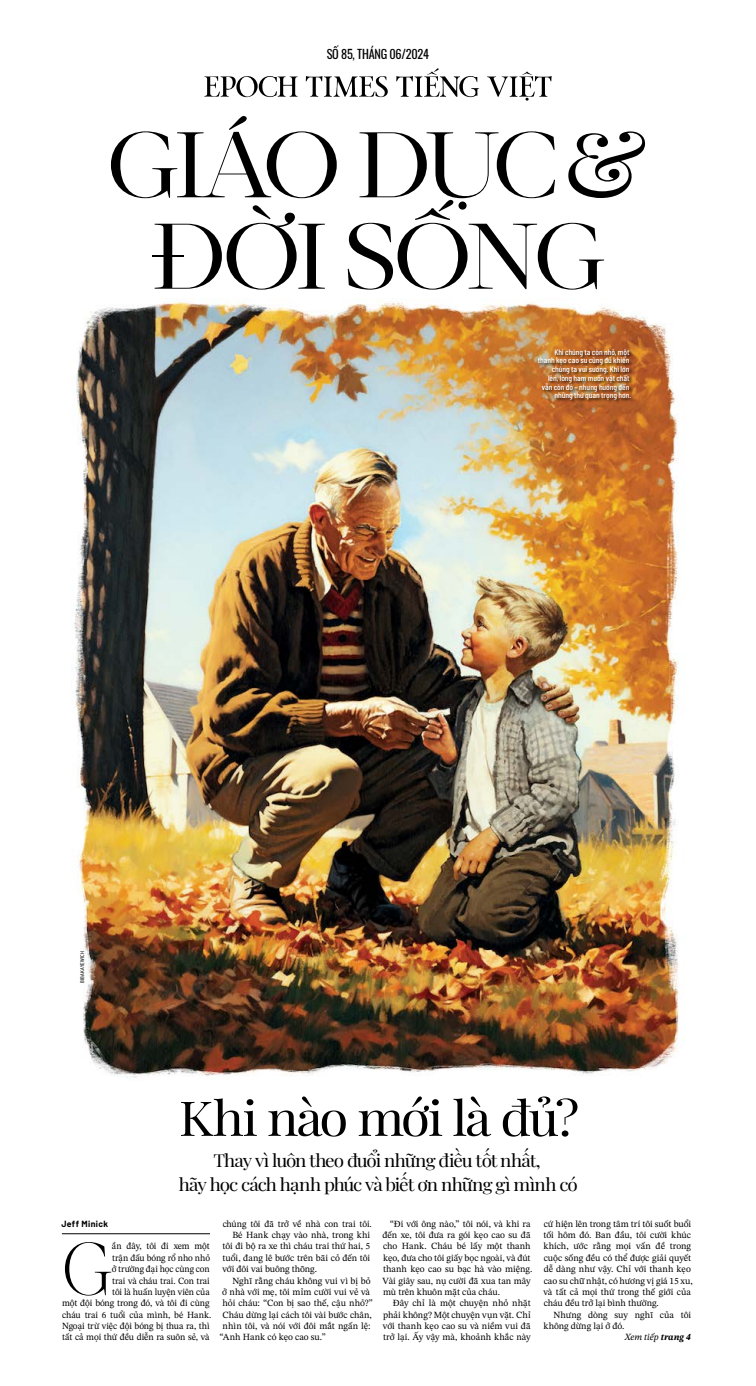
<style>
.page{position:relative;width:756px;height:1386px;background:#fff}
.page>*{position:absolute;margin:0;border:0;box-sizing:border-box;transform-origin:0 0}
.t1{font:300 74.46px "Acta Display";color:#000}
.t2{font:48.12px "Playfair Display";letter-spacing:-.045em;color:#000;scale:1.1 1}
.t3{font:17.5px/23.6px "Playfair Display";letter-spacing:-.055em;color:#000;text-align:center;scale:1.08 1}
.t4{font:12.25px "Oswald";letter-spacing:-.02em;color:#000}
.t5{font:9.45px/11.4px "STIX Two Text";letter-spacing:-.005em;color:#000}
.t6{font:italic 9.45px "STIX Two Text";color:#000}
.t7{font:700 8.75px "Barlow";letter-spacing:.045em;color:#000}
.t8{font:500 7.88px/8.8px "Barlow Condensed";letter-spacing:-.005em;color:#fff;text-align:right;scale:1.09 1}
.t9{font:5.34px "SVN PF Din Text Pro Con";letter-spacing:.025em;color:#000}
.s1{font-weight:700}
</style>
<div class="page">
<img style="left:72px;top:298px;width:612px;height:780px">
<hr style="left:62px;top:1234px;width:148px;height:1px;background:#000">
<div style="left:537px;top:349px;width:98px;height:55px;background:#000;opacity:.75"></div>
<svg style="left:306px;top:76px;width:82px;height:21px"></svg>
<svg style="left:204px;top:76px;width:94px;height:21px"></svg>
<svg style="left:396px;top:68px;width:83px;height:29px"></svg>
<svg style="left:487px;top:72px;width:65px;height:29px"></svg>
<svg style="left:111px;top:116px;width:226px;height:82px"></svg>
<svg style="left:348px;top:131px;width:297px;height:159px"></svg>
<svg style="left:155px;top:205px;width:170px;height:85px"></svg>
<hr style="left:152px;top:255px;width:32px;height:2px;background:#000">
<p class="t4" style="left:327px;top:43px;width:104px">SỐ 85, THÁNG 06/2024</p>
<p class="t8" style="left:538px;top:347px;width:87px">Khi chúng ta còn nhỏ, một thanh kẹo cao su cũng đủ khiến chúng ta vui sướng. Khi lớn<br>lên, lòng ham muốn vật chất vẫn còn đó – nhưng hướng đến những thứ quan trọng hơn.</p>
<p class="t9" style="left:79px;top:983px;width:33px;rotate:-90deg">BIBA KAYEWICH</p>
<h2 class="t2" style="left:179px;top:1080px;width:366px">Khi nào mới là đủ?</h2>
<h3 class="t3" style="left:179px;top:1148px;width:371px">Thay vì luôn theo đuổi những điều tốt nhất,<br>hãy học cách hạnh phúc và biết ơn những gì mình có</h3>
<p class="t7" style="left:62px;top:1217px;width:48px">Jeff Minick</p>
<h1 class="t1" style="left:61px;top:1226px;width:53px">G</h1>
<p class="t5" style="left:62px;top:1240px;width:151px;text-align:right">ần đây, tôi đi xem một<br>trận đấu bóng rổ nho nhỏ<br>ở trường đại học cùng con<br>trai và cháu trai. Con trai<br>tôi là huấn luyện viên của<br>một đội bóng trong đó, và tôi đi cùng cháu trai 6 tuổi của mình, bé Hank.<br>Ngoại trừ việc đội bóng bị thua ra, thì tất cả mọi thứ đều diễn ra suôn sẻ, và</p>
<p class="t5" style="left:223px;top:1218px;width:151px">chúng tôi đã trở về nhà con trai tôi.</p>
<p class="t5" style="left:232px;top:1229px;width:139px">Bé Hank chạy vào nhà, trong khi</p>
<p class="t5" style="left:223px;top:1240px;width:149px">tôi đi bộ ra xe thì cháu trai thứ hai, 5</p>
<p class="t5" style="left:223px;top:1252px;width:149px">tuổi, đang lê bước trên bãi cỏ đến tôi</p>
<p class="t5" style="left:222px;top:1263px;width:96px">với đôi vai buông thõng.</p>
<p class="t5" style="left:232px;top:1275px;width:140px">Nghĩ rằng cháu không vui vì bị bỏ</p>
<p class="t5" style="left:222px;top:1286px;width:150px">ở nhà với mẹ, tôi mỉm cười vui vẻ và</p>
<p class="t5" style="left:223px;top:1297px;width:152px">hỏi cháu: “Con bị sao thế, cậu nhỏ?”</p>
<p class="t5" style="left:222px;top:1309px;width:151px">Cháu dừng lại cách tôi vài bước chân,</p>
<p class="t5" style="left:223px;top:1320px;width:149px">nhìn tôi, và nói với đôi mắt ngấn lệ:</p>
<p class="t5" style="left:220px;top:1332px;width:108px">“Anh Hank có kẹo cao su.”</p>
<p class="t5" style="left:382px;top:1218px;width:151px;text-indent:7px">“Đi với ông nào,” tôi nói, và khi ra đến xe, tôi đưa ra gói kẹo cao su đã cho Hank. Cháu bé lấy một thanh kẹo, đưa cho tôi giấy bọc ngoài, và đút thanh kẹo cao su bạc hà vào miệng.<br>Vài giây sau, nụ cười đã xua tan mây mù trên khuôn mặt của cháu.</p>
<p class="t5" style="left:383px;top:1297px;width:149px;text-align:justify;text-indent:10px">Đây chỉ là một chuyện nhỏ nhặt phải không? Một chuyện vụn vặt. Chỉ với thanh kẹo cao su và niềm vui đã trở lại. Ấy vậy mà, khoảnh khắc này</p>
<p class="t5" style="left:543px;top:1218px;width:151px">cứ hiện lên trong tâm trí tôi suốt buổi tối hôm đó. Ban đầu, tôi cười khúc khích, ước rằng mọi vấn đề trong cuộc sống đều có thể được giải quyết dễ dàng như vậy. Chỉ với thanh kẹo cao su chữ nhật, có hương vị giá 15 xu, và tất cả mọi thứ trong thế giới của cháu đều trở lại bình thường.</p>
<p class="t5" style="left:544px;top:1309px;width:149px;text-indent:10px">Nhưng dòng suy nghĩ của tôi không dừng lại ở đó.</p>
<p class="t6" style="left:625px;top:1330px;width:68px">Xem tiếp <span class="s1">trang 4</span></p>
</div>
